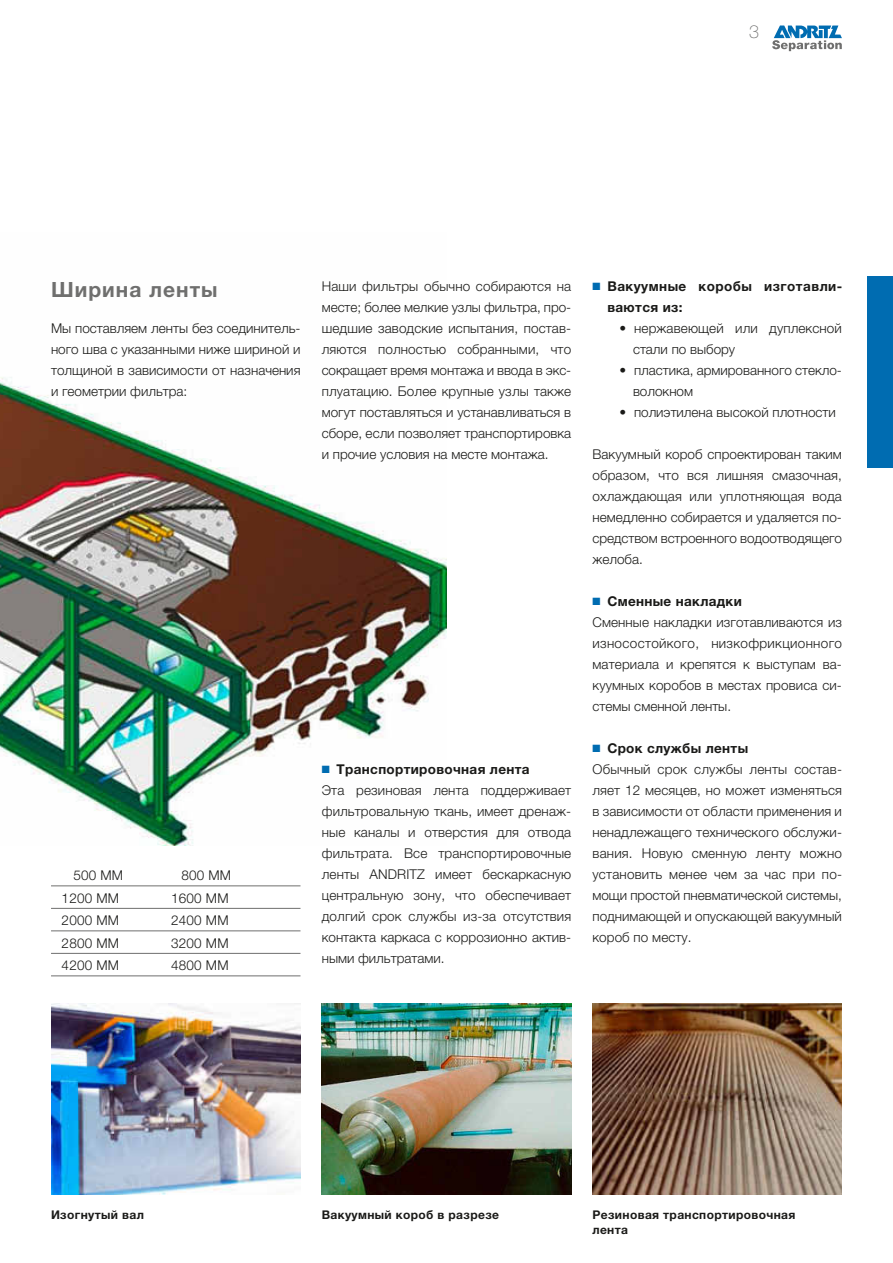
<style>
.page{position:relative;width:893px;height:1263px;background:#fff}
.page>*{position:absolute;margin:0;border:0;box-sizing:border-box;transform-origin:0 0}
.t1{font:700 21px "Helvetica Neue";letter-spacing:.05em;color:#6f6f6e}
.t2{font:100 18px "Helvetica Neue";color:#6f6f6e}
.t3{font:300 13.5px/21px "Helvetica Neue";letter-spacing:.01em;color:#1a1a18}
.t4{font:700 13.5px/21px "Helvetica Neue";letter-spacing:.035em;color:#1a1a18}
.t5{font:700 12px/15px "Helvetica Neue";letter-spacing:.03em;color:#1a1a18}
.s1{color:#006cb1}
.s2{font-weight:700}
</style>
<div class="page">
<img style="left:322px;top:1003px;width:249px;height:192px">
<img style="left:592px;top:1003px;width:250px;height:191px">
<img style="left:51px;top:1003px;width:249px;height:192px">
<img style="left:0;top:377px;width:447px;height:468px">
<hr style="left:51px;top:885px;width:249px;height:1px;background:#6f6f6e">
<hr style="left:51px;top:908px;width:249px;height:1px;background:#6f6f6e">
<hr style="left:51px;top:930px;width:249px;height:1px;background:#6f6f6e">
<hr style="left:51px;top:953px;width:249px;height:1px;background:#6f6f6e">
<hr style="left:51px;top:975px;width:249px;height:1px;background:#6f6f6e">
<div style="left:867px;top:276px;width:26px;height:192px;background:#006cb1"></div>
<svg style="left:772px;top:26px;width:70px;height:25px"></svg>
<h2 class="t2" style="left:749px;top:26px;width:12px">3</h2>
<h1 class="t1" style="left:51px;top:276px;width:168px">Ширина ленты</h1>
<p class="t3" style="left:51px;top:317px;width:251px;text-align:justify">Мы поставляем ленты без соединитель&shy;ного шва с указанными ниже шириной и толщиной в зависимости от назначения и геометрии фильтра:</p>
<p class="t3" style="left:73px;top:864px;width:51px">500 MM</p>
<p class="t3" style="left:181px;top:864px;width:51px">800 MM</p>
<p class="t3" style="left:62px;top:887px;width:59px">1200 MM</p>
<p class="t3" style="left:171px;top:887px;width:59px">1600 MM</p>
<p class="t3" style="left:62px;top:909px;width:59px">2000 MM</p>
<p class="t3" style="left:171px;top:909px;width:59px">2400 MM</p>
<p class="t3" style="left:62px;top:932px;width:59px">2800 MM</p>
<p class="t3" style="left:171px;top:932px;width:59px">3200 MM</p>
<p class="t3" style="left:62px;top:954px;width:59px">4200 MM</p>
<p class="t3" style="left:171px;top:954px;width:59px">4800 MM</p>
<p class="t3" style="left:322px;top:275px;width:251px;text-align:justify">Наши фильтры обычно собираются на месте; более мелкие узлы фильтра, про&shy;шедшие заводские испытания, постав&shy;ляются полностью собранными, что сокращает время монтажа и ввода в экс&shy;плуатацию. Более крупные узлы также могут поставляться и устанавливаться в сборе, если позволяет транспортировка и прочие условия на месте монтажа.</p>
<p class="t3" style="left:322px;top:758px;width:251px"><span class="s1">■</span> <span class="s2">Транспортировочная лента<br></span>Эта резиновая лента поддерживает фильтровальную ткань, имеет дренаж&shy;ные каналы и отверстия для отвода фильтрата. Все транспортировочные ленты ANDRITZ имеет бескаркасную центральную зону, что обеспечивает долгий срок службы из-за отсутствия контакта каркаса с коррозионно актив&shy;ными фильтратами.</p>
<p class="t4" style="left:607px;top:275px;width:236px;text-indent:-15px"><span class="s1">■</span> Вакуумные коробы изготавли&shy;ваются из:</p>
<p class="t3" style="left:633px;top:317px;width:210px;text-indent:-14px"><span class="s2">•</span> нержавеющей или дуплексной стали по выбору</p>
<p class="t3" style="left:633px;top:359px;width:210px;text-indent:-14px"><span class="s2">•</span> пластика, армированного стекло&shy;волокном</p>
<p class="t3" style="left:619px;top:401px;width:218px"><span class="s2">•</span> полиэтилена высокой плотности</p>
<p class="t3" style="left:592px;top:443px;width:251px;text-align:justify">Вакуумный короб спроектирован таким образом, что вся лишняя смазочная, охлаждающая или уплотняющая вода немедленно собирается и удаляется по&shy;средством встроенного водоотводящего желоба.</p>
<p class="t3" style="left:592px;top:590px;width:251px"><span class="s1">■</span> <span class="s2">Сменные накладки<br></span>Сменные накладки изготавливаются из износостойкого, низкофрикционного материала и крепятся к выступам ва&shy;куумных коробов в местах провиса си&shy;стемы сменной ленты.</p>
<p class="t3" style="left:592px;top:737px;width:251px"><span class="s1">■</span> <span class="s2">Срок службы ленты<br></span>Обычный срок службы ленты состав&shy;ляет 12 месяцев, но может изменяться в зависимости от области применения и ненадлежащего технического обслужи&shy;вания. Новую сменную ленту можно установить менее чем за час при по&shy;мощи простой пневматической системы, поднимающей и опускающей вакуумный короб по месту.</p>
<p class="t5" style="left:51px;top:1207px;width:94px">Изогнутый вал</p>
<p class="t5" style="left:322px;top:1207px;width:179px">Вакуумный короб в разрезе</p>
<p class="t5" style="left:592px;top:1207px;width:204px">Резиновая транспортировочная лента</p>
</div>
